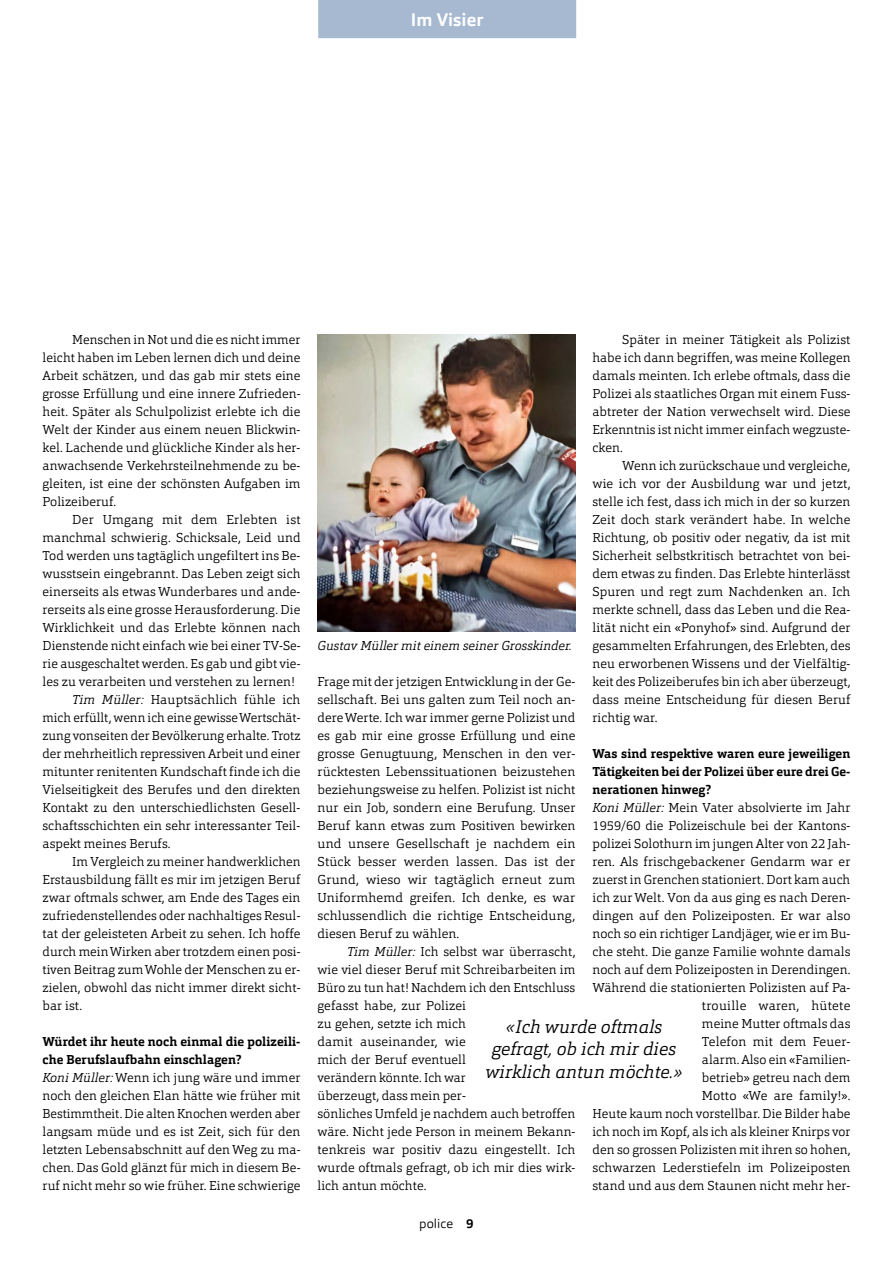
<style>
.page{position:relative;width:893px;height:1263px;background:#fff}
.page>*{position:absolute;margin:0;border:0;box-sizing:border-box;transform-origin:0 0}
.t1{font:italic 300 18px/22.5px "Orgon Slab";letter-spacing:.005em;color:#000;text-align:center}
.t2{font:700 18px "Orgon";letter-spacing:.005em;color:#fff}
.t3{font:300 12.75px/18px "Orgon Slab";letter-spacing:.005em;color:#000;text-align:justify}
.t4{font:700 12.75px "Orgon Slab";letter-spacing:.005em;color:#000}
.t5{font:italic 300 12.75px "Orgon Slab";letter-spacing:.005em;color:#000}
.t6{font:300 12.75px "Orgon";letter-spacing:.005em;color:#000}
.s1{font-style:italic}
.s2{font-weight:700}
</style>
<div class="page">
<div style="left:318px;top:0;width:258px;height:38px;background:#a6b9d0"></div>
<img style="left:317px;top:335px;width:258px;height:297px">
<h1 class="t2" style="left:411px;top:8px;width:74px">Im Visier</h1>
<p class="t3" style="left:43px;top:330px;width:259px;text-indent:30px">Menschen in Not und die es nicht immer leicht haben im Leben lernen dich und deine Arbeit schätzen, und das gab mir stets eine grosse Erfüllung und eine innere Zufrieden&shy;heit. Später als Schulpolizist erlebte ich die Welt der Kinder aus einem neuen Blickwin&shy;kel. Lachende und glückliche Kinder als her&shy;anwachsende Verkehrsteilnehmende zu be&shy;gleiten, ist eine der schönsten Aufgaben im Polizeiberuf.</p>
<p class="t3" style="left:72px;top:510px;width:230px">Der Umgang mit dem Erlebten ist</p>
<p class="t3" style="left:43px;top:528px;width:260px">manchmal schwierig. Schicksale, Leid und</p>
<p class="t3" style="left:43px;top:546px;width:259px">Tod werden uns tagtäglich ungefiltert ins Be-</p>
<p class="t3" style="left:43px;top:564px;width:259px">wusstsein eingebrannt. Das Leben zeigt sich</p>
<p class="t3" style="left:43px;top:582px;width:259px">einerseits als etwas Wunderbares und ande-</p>
<p class="t3" style="left:43px;top:600px;width:259px">rerseits als eine grosse Herausforderung. Die</p>
<p class="t3" style="left:43px;top:618px;width:260px">Wirklichkeit und das Erlebte können nach</p>
<p class="t3" style="left:43px;top:636px;width:259px">Dienstende nicht einfach wie bei einer TV-Se-</p>
<p class="t3" style="left:43px;top:654px;width:259px">rie ausgeschaltet werden. Es gab und gibt vie-</p>
<p class="t3" style="left:43px;top:672px;width:254px">les zu verarbeiten und verstehen zu lernen!</p>
<p class="t3" style="left:72px;top:690px;width:230px"><span class="s1">Tim Müller:</span> Hauptsächlich fühle ich</p>
<p class="t3" style="left:43px;top:708px;width:259px">mich erfüllt, wenn ich eine gewisse Wertschät-</p>
<p class="t3" style="left:43px;top:726px;width:259px">zung vonseiten der Bevölkerung erhalte. Trotz</p>
<p class="t3" style="left:43px;top:744px;width:259px">der mehrheitlich repressiven Arbeit und einer</p>
<p class="t3" style="left:43px;top:762px;width:259px">mitunter renitenten Kundschaft finde ich die</p>
<p class="t3" style="left:43px;top:780px;width:259px">Vielseitigkeit des Berufes und den direkten</p>
<p class="t3" style="left:43px;top:798px;width:259px">Kontakt zu den unterschiedlichsten Gesell-</p>
<p class="t3" style="left:43px;top:816px;width:259px">schaftsschichten ein sehr interessanter Teil-</p>
<p class="t3" style="left:43px;top:834px;width:130px">aspekt meines Berufs.</p>
<p class="t3" style="left:72px;top:852px;width:230px">Im Vergleich zu meiner handwerklichen</p>
<p class="t3" style="left:43px;top:870px;width:259px">Erstausbildung fällt es mir im jetzigen Beruf</p>
<p class="t3" style="left:43px;top:888px;width:259px">zwar oftmals schwer, am Ende des Tages ein</p>
<p class="t3" style="left:43px;top:906px;width:259px">zufriedenstellendes oder nachhaltiges Resul-</p>
<p class="t3" style="left:43px;top:924px;width:259px">tat der geleisteten Arbeit zu sehen. Ich hoffe</p>
<p class="t3" style="left:43px;top:942px;width:259px">durch mein Wirken aber trotzdem einen posi-</p>
<p class="t3" style="left:43px;top:960px;width:259px">tiven Beitrag zum Wohle der Menschen zu er-</p>
<p class="t3" style="left:43px;top:978px;width:259px">zielen, obwohl das nicht immer direkt sicht-</p>
<p class="t3" style="left:43px;top:996px;width:41px">bar ist.</p>
<p class="t3" style="left:43px;top:1032px;width:259px;text-align:left"><span class="s2">Würdet ihr heute noch einmal die polizeili&shy;che Berufslaufbahn einschlagen?<br></span><span class="s1">Koni Müller:</span> Wenn ich jung wäre und immer noch den gleichen Elan hätte wie früher mit Bestimmtheit. Die alten Knochen werden aber langsam müde und es ist Zeit, sich für den letzten Lebensabschnitt auf den Weg zu ma&shy;chen. Das Gold glänzt für mich in diesem Be&shy;ruf nicht mehr so wie früher. Eine schwierige</p>
<p class="t3" style="left:592px;top:330px;width:260px;text-indent:30px">Später in meiner Tätigkeit als Polizist habe ich dann begriffen, was meine Kollegen damals meinten. Ich erlebe oftmals, dass die Polizei als staatliches Organ mit einem Fuss&shy;abtreter der Nation verwechselt wird. Diese Erkenntnis ist nicht immer einfach wegzuste&shy;cken.</p>
<p class="t3" style="left:592px;top:456px;width:260px;text-indent:30px">Wenn ich zurückschaue und vergleiche, wie ich vor der Ausbildung war und jetzt, stelle ich fest, dass ich mich in der so kurzen Zeit doch stark verändert habe. In welche Richtung, ob positiv oder negativ, da ist mit Sicherheit selbstkritisch betrachtet von bei&shy;dem etwas zu finden. Das Erlebte hinterlässt Spuren und regt zum Nachdenken an. Ich merkte schnell, dass das Leben und die Rea&shy;lität nicht ein «Ponyhof» sind. Aufgrund der gesammelten Erfahrungen, des Erlebten, des neu erworbenen Wissens und der Vielfältig&shy;keit des Polizeiberufes bin ich aber überzeugt, dass meine Entscheidung für diesen Beruf richtig war.</p>
<p class="t4" style="left:592px;top:745px;width:259px">Was sind respektive waren eure jeweiligen</p>
<p class="t4" style="left:592px;top:763px;width:259px">Tätigkeiten bei der Polizei über eure drei Ge-</p>
<p class="t4" style="left:592px;top:781px;width:120px">nerationen hinweg?</p>
<p class="t3" style="left:592px;top:798px;width:259px"><span class="s1">Koni Müller:</span> Mein Vater absolvierte im Jahr</p>
<p class="t3" style="left:592px;top:816px;width:259px">1959/60 die Polizeischule bei der Kantons-</p>
<p class="t3" style="left:592px;top:834px;width:259px">polizei Solothurn im jungen Alter von 22 Jah-</p>
<p class="t3" style="left:592px;top:852px;width:259px">ren. Als frischgebackener Gendarm war er</p>
<p class="t3" style="left:592px;top:870px;width:259px">zuerst in Grenchen stationiert. Dort kam auch</p>
<p class="t3" style="left:592px;top:888px;width:259px">ich zur Welt. Von da aus ging es nach Deren-</p>
<p class="t3" style="left:592px;top:906px;width:260px">dingen auf den Polizeiposten. Er war also</p>
<p class="t3" style="left:592px;top:924px;width:259px">noch so ein richtiger Landjäger, wie er im Bu-</p>
<p class="t3" style="left:592px;top:942px;width:259px">che steht. Die ganze Familie wohnte damals</p>
<p class="t3" style="left:592px;top:960px;width:259px">noch auf dem Polizeiposten in Derendingen.</p>
<p class="t3" style="left:592px;top:978px;width:259px">Während die stationierten Polizisten auf Pa-</p>
<p class="t3" style="left:702px;top:996px;width:150px">trouille waren, hütete</p>
<p class="t3" style="left:702px;top:1014px;width:150px">meine Mutter oftmals das</p>
<p class="t3" style="left:702px;top:1032px;width:150px">Telefon mit dem Feuer-</p>
<p class="t3" style="left:702px;top:1050px;width:150px">alarm. Also ein «Familien-</p>
<p class="t3" style="left:702px;top:1068px;width:150px">betrieb» getreu nach dem</p>
<p class="t3" style="left:702px;top:1086px;width:150px">Motto «We are family!».</p>
<p class="t3" style="left:592px;top:1104px;width:260px">Heute kaum noch vorstellbar. Die Bilder habe</p>
<p class="t3" style="left:592px;top:1122px;width:259px">ich noch im Kopf, als ich als kleiner Knirps vor</p>
<p class="t3" style="left:592px;top:1140px;width:260px">den so grossen Polizisten mit ihren so hohen,</p>
<p class="t3" style="left:592px;top:1158px;width:259px">schwarzen Lederstiefeln im Polizeiposten</p>
<p class="t3" style="left:592px;top:1176px;width:259px">stand und aus dem Staunen nicht mehr her-</p>
<p class="t5" style="left:317px;top:637px;width:256px">Gustav Müller mit einem seiner Grosskinder.</p>
<p class="t3" style="left:317px;top:672px;width:260px">Frage mit der jetzigen Entwicklung in der Ge&shy;sellschaft. Bei uns galten zum Teil noch an&shy;dere Werte. Ich war immer gerne Polizist und es gab mir eine grosse Erfüllung und eine grosse Genugtuung, Menschen in den ver&shy;rücktesten Lebenssituationen beizustehen beziehungsweise zu helfen. Polizist ist nicht nur ein Job, sondern eine Berufung. Unser Beruf kann etwas zum Positiven bewirken und unsere Gesellschaft je nachdem ein Stück besser werden lassen. Das ist der Grund, wieso wir tagtäglich erneut zum Uniformhemd greifen. Ich denke, es war schlussendlich die richtige Entscheidung, diesen Beruf zu wählen.</p>
<p class="t3" style="left:317px;top:942px;width:259px;text-align:left;text-indent:30px"><span class="s1">Tim Müller:</span> Ich selbst war überrascht, wie viel dieser Beruf mit Schreibarbeiten im Büro zu tun hat! Nachdem ich den Entschluss gefasst habe, zur Polizei<br>zu gehen, setzte ich mich<br>damit auseinander, wie<br>mich der Beruf eventuell<br>verändern könnte. Ich war<br>überzeugt, dass mein per-<br>sönliches Umfeld je nachdem auch betroffen wäre. Nicht jede Person in meinem Bekann&shy;tenkreis war positiv dazu eingestellt. Ich wurde oftmals gefragt, ob ich mir dies wirk&shy;lich antun möchte.</p>
<h1 class="t1" style="left:485px;top:1015px;width:199px">«Ich wurde oftmals gefragt, ob ich mir dies wirklich antun möchte.»</h1>
<p class="t6" style="left:419px;top:1215px;width:56px">police <span class="s2">9</span></p>
</div>
